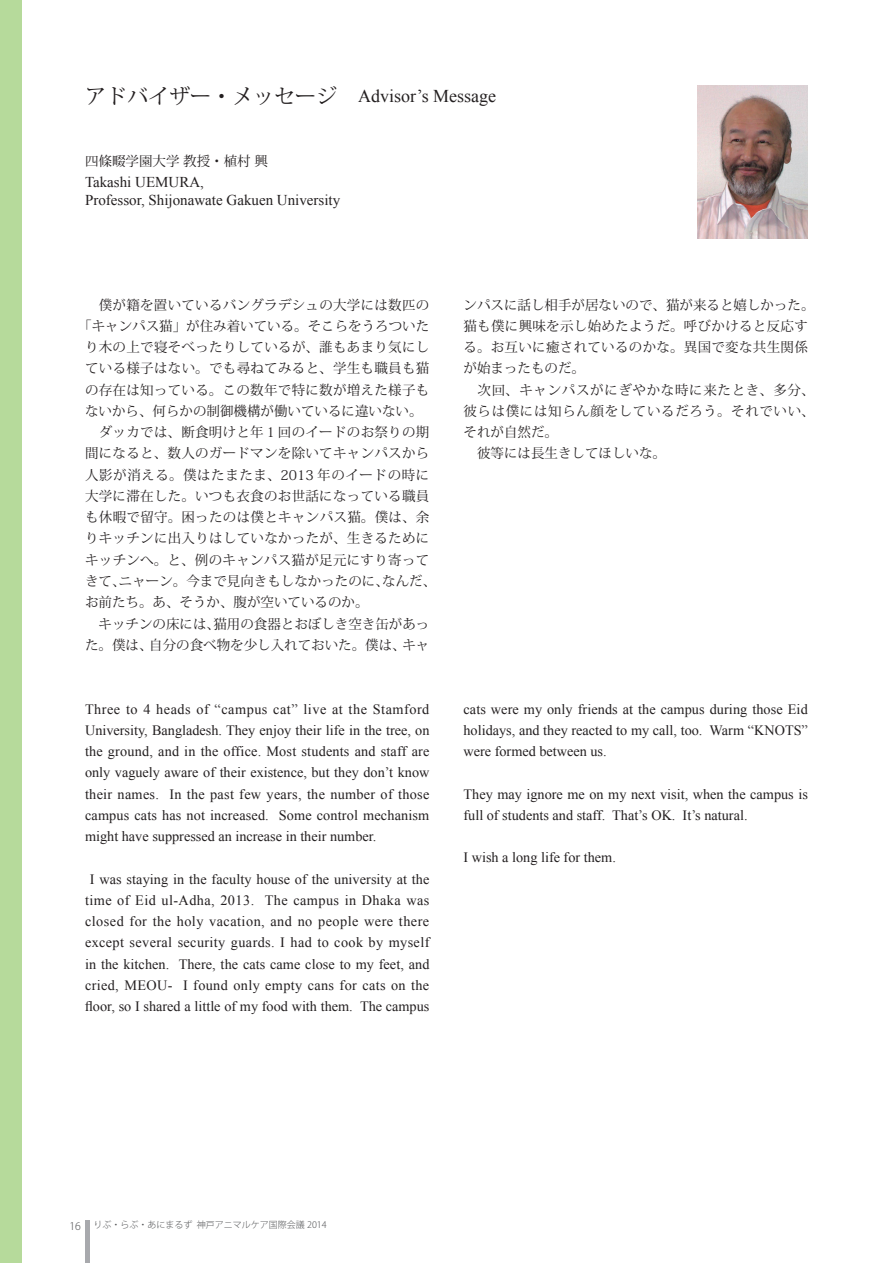
<style>
.page{position:relative;width:893px;height:1263px;background:#fff}
.page>*{position:absolute;margin:0;border:0;box-sizing:border-box;transform-origin:0 0}
.t1{font:18px "Times New Roman";color:#231f20}
.t2{font:15px/18px "Times New Roman";color:#231f20}
.t3{font:14.25px/21.3px "Times New Roman";letter-spacing:.005em;color:#231f20;text-align:justify}
.t4{font:14.25px/21.3px "Times New Roman";letter-spacing:.025em;color:#231f20;text-align:center}
.t5{font:13.5px/21.3px "Koz Min Pro";letter-spacing:.02em;color:#231f20}
.t6{font:13.5px "Koz Min Pro";color:#231f20}
.t7{font:13.5px "Koz Min Pro";letter-spacing:.045em;color:#231f20}
.t8{font:300 9px "Koz Go Pro";color:#57585a}
.s1{font-family:"Koz Min Pro";font-size:21px}
.s2{font-size:10.5px}
</style>
<div class="page">
<hr style="left:85px;top:1220px;width:4px;height:43px;background:#a8a9ad">
<img style="left:697px;top:85px;width:111px;height:153px">
<div style="left:0;top:0;width:21px;height:1263px;background:#b6da9b"></div>
<p class="t1" style="left:85px;top:83px;width:413px"><span class="s1">アドバイザー・メッセージ　</span>Advisor’s Message</p>
<p class="t6" style="left:85px;top:151px;width:185px">四條畷学園大学 教授・植村 興</p>
<p class="t2" style="left:85px;top:173px;width:257px">Takashi UEMURA,<br>Professor, Shijonawate Gakuen University</p>
<p class="t5" style="left:85px;top:293px;width:346px">　僕が籍を置いているバングラデシュの大学には数匹の</p>
<p class="t6" style="left:78px;top:316px;width:352px">「キャンパス猫」が住み着いている。そこらをうろついた</p>
<p class="t5" style="left:85px;top:336px;width:346px">り木の上で寝そべったりしているが、誰もあまり気にし</p>
<p class="t5" style="left:85px;top:357px;width:346px">ている様子はない。でも尋ねてみると、学生も職員も猫</p>
<p class="t5" style="left:85px;top:378px;width:346px">の存在は知っている。この数年で特に数が増えた様子も</p>
<p class="t6" style="left:85px;top:401px;width:339px">ないから、何らかの制御機構が働いているに違いない。</p>
<p class="t5" style="left:85px;top:421px;width:346px">　ダッカでは、断食明けと年１回のイードのお祭りの期</p>
<p class="t5" style="left:85px;top:442px;width:346px">間になると、数人のガードマンを除いてキャンパスから</p>
<p class="t7" style="left:85px;top:465px;width:346px">人影が消える。僕はたまたま、2013 年のイードの時に</p>
<p class="t5" style="left:85px;top:485px;width:346px">大学に滞在した。いつも衣食のお世話になっている職員</p>
<p class="t5" style="left:85px;top:506px;width:346px">も休暇で留守。困ったのは僕とキャンパス猫。僕は、余</p>
<p class="t5" style="left:85px;top:527px;width:346px">りキッチンに出入りはしていなかったが、生きるために</p>
<p class="t5" style="left:85px;top:549px;width:346px">キッチンへ。と、例のキャンパス猫が足元にすり寄って</p>
<p class="t6" style="left:85px;top:571px;width:353px">きて、ニャーン。今まで見向きもしなかったのに、なんだ、</p>
<p class="t6" style="left:85px;top:593px;width:285px">お前たち。あ、そうか、腹が空いているのか。</p>
<p class="t6" style="left:85px;top:614px;width:346px">　キッチンの床には、猫用の食器とおぼしき空き缶があっ</p>
<p class="t6" style="left:85px;top:635px;width:346px">た。僕は、自分の食べ物を少し入れておいた。僕は、キャ</p>
<p class="t3" style="left:85px;top:698px;width:346px">Three to 4 heads of “campus cat” live at the Stamford University, Bangladesh. They enjoy their life in the tree, on the ground, and in the office. Most students and staff are only vaguely aware of their existence, but they don’t know their names. In the past few years, the number of those campus cats has not increased. Some control mechanism might have suppressed an increase in their number.</p>
<p class="t4" style="left:85px;top:868px;width:346px">I was staying in the faculty house of the university at the time of Eid ul-Adha, 2013. The campus in Dhaka was closed for the holy vacation, and no people were there except several security guards. I had to cook by myself in the kitchen. There, the cats came close to my feet, and cried, MEOU- I found only empty cans for cats on the floor, so I shared a little of my food with them. The campus</p>
<p class="t5" style="left:463px;top:293px;width:353px">ンパスに話し相手が居ないので、猫が来ると嬉しかった。猫も僕に興味を示し始めたようだ。呼びかけると反応する。お互いに癒されているのかな。異国で変な共生関係が始まったものだ。<br>　次回、キャンパスがにぎやかな時に来たとき、多分、彼らは僕には知らん顔をしているだろう。それでいい、それが自然だ。<br>　彼等には長生きしてほしいな。</p>
<p class="t3" style="left:463px;top:698px;width:346px">cats were my only friends at the campus during those Eid holidays, and they reacted to my call, too. Warm “KNOTS” were formed between us.</p>
<p class="t3" style="left:463px;top:783px;width:346px">They may ignore me on my next visit, when the campus is full of students and staff. That’s OK. It’s natural.</p>
<p class="t3" style="left:463px;top:847px;width:154px">I wish a long life for them.</p>
<p class="t8" style="left:69px;top:1219px;width:259px"><span class="s2">16</span> りぶ・らぶ・あにまるず 神戸アニマルケア国際会議 2014</p>
</div>
